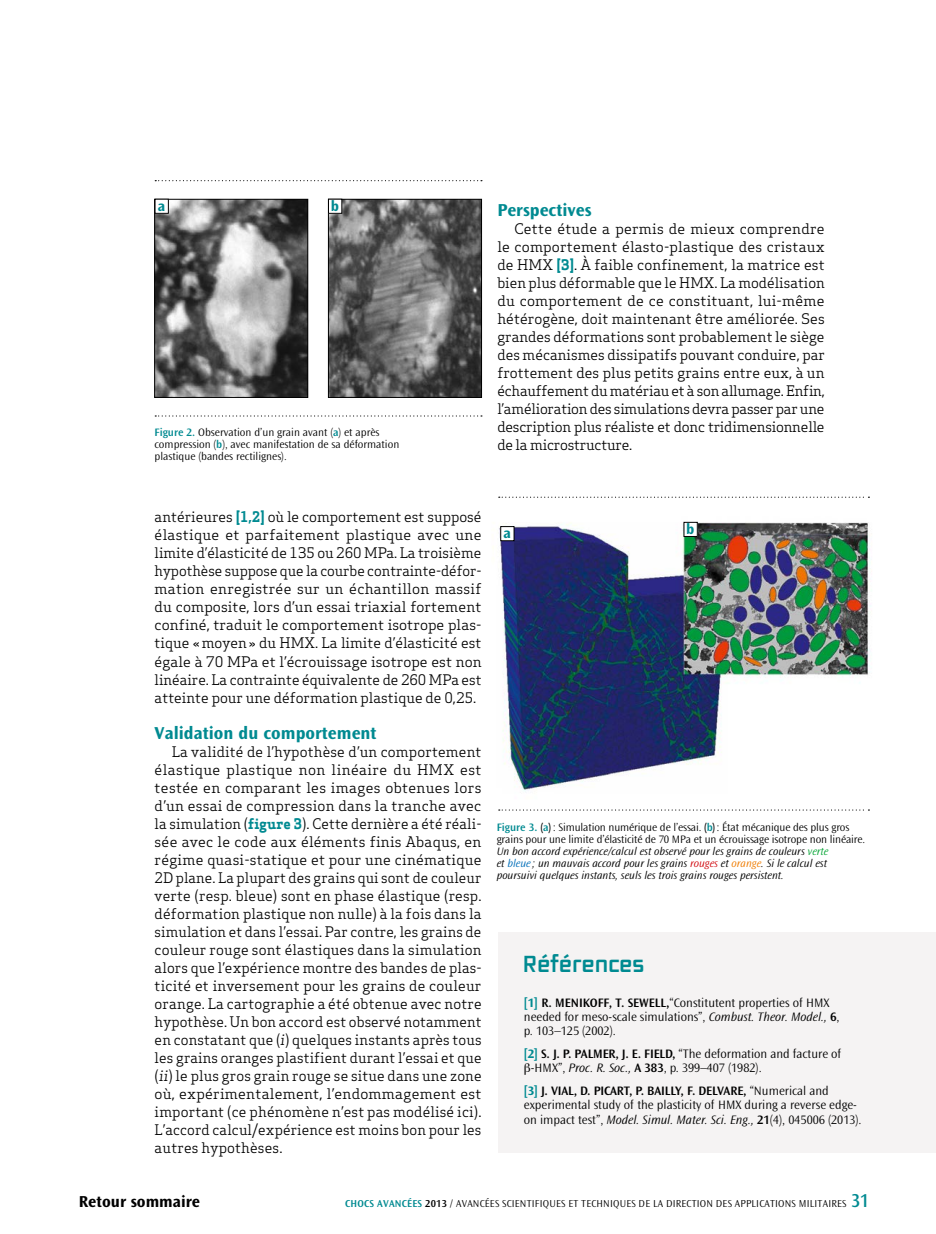
<style>
.page{position:relative;width:936px;height:1234px;background:#fff}
.page>*{position:absolute;margin:0;border:0;box-sizing:border-box;transform-origin:0 0}
.t1{font:700 22.5px "Vox";letter-spacing:.02em;color:#008a91}
.t2{font:700 18px "Ocean Sans Std";color:#008a91}
.t3{font:700 16.5px "Ocean Sans MT Pro";color:#000}
.t4{font:700 15px "Ocean Sans Std";color:#008a91}
.t5{font:14.25px/18px "Apex Serif";color:#000;text-align:justify}
.t6{font:300 12.75px/14.2px "Ocean Sans Std";color:#000}
.t7{font:italic 300 11.25px/12px "Ocean Sans Std";color:#000}
.t8{font:300 11.25px/12px "Ocean Sans Std";color:#000}
.t9{font:300 10.5px "Ocean Sans Std";letter-spacing:.02em;color:#000}
.s1{font-weight:600;color:#008a91}
.s2{font-weight:700;color:#008a91}
.s3{font-style:italic}
.s4{font-weight:600;font-style:normal;color:#008a91}
.s5{font-weight:600;font-style:normal}
.s6{font-style:normal}
.s7{color:#05a535}
.s8{color:#006eb9}
.s9{color:#d1090f}
.s10{color:#ef7c00}
.s11{font-weight:600}
.s12{font-weight:600;font-size:19.5px;color:#008a91}
</style>
<div class="page">
<img style="left:499px;top:521px;width:371px;height:271px">
<div style="left:498px;top:932px;width:437px;height:220px;background:#f5f3f3"></div>
<svg style="left:155px;top:415px;width:327px;height:1px"></svg>
<img style="left:156px;top:201px;width:150px;height:194px">
<div style="left:154px;top:199px;width:154px;height:198px;border:1px solid #000"></div>
<img style="left:330px;top:201px;width:150px;height:194px">
<div style="left:328px;top:199px;width:154px;height:198px;border:1px solid #000"></div>
<svg style="left:155px;top:180px;width:327px;height:1px"></svg>
<div style="left:155px;top:199px;width:13px;height:14px;background:#fff"></div>
<div style="left:328px;top:199px;width:14px;height:14px;background:#fff"></div>
<div style="left:328px;top:199px;width:14px;height:14px;border:1px solid #000"></div>
<svg style="left:498px;top:496px;width:371px;height:1px"></svg>
<svg style="left:498px;top:809px;width:371px;height:1px"></svg>
<div style="left:500px;top:526px;width:14px;height:14px;background:#fff"></div>
<div style="left:500px;top:526px;width:14px;height:15px;border:1px solid #000"></div>
<div style="left:684px;top:522px;width:13px;height:14px;background:#fff"></div>
<p class="t4" style="left:158px;top:197px;width:9px">a</p>
<p class="t4" style="left:331px;top:197px;width:10px">b</p>
<p class="t8" style="left:154px;top:426px;width:246px"><span class="s1">Figure 2.</span> Observation d’un grain avant (<span class="s1">a</span>) et après compression (<span class="s1">b</span>), avec manifestation de sa déformation plastique (bandes rectilignes).</p>
<p class="t2" style="left:497px;top:200px;width:96px">Perspectives</p>
<p class="t5" style="left:497px;top:220px;width:329px;text-indent:17px">Cette étude a permis de mieux comprendre le comportement élasto-plastique des cristaux de HMX <span class="s2">[3]</span>. À faible confinement, la matrice est bien plus déformable que le HMX. La modélisation du comportement de ce constituant, lui-même hétérogène, doit maintenant être améliorée. Ses grandes déformations sont probablement le siège des mécanismes dissipatifs pouvant conduire, par frottement des plus petits grains entre eux, à un échauffement du matériau et à son allumage. Enfin, l’amélioration des simulations devra passer par une description plus réaliste et donc tridimensionnelle de la microstructure.</p>
<p class="t5" style="left:155px;top:508px;width:328px">antérieures <span class="s2">[1,2]</span> où le comportement est supposé élastique et parfaitement plastique avec une limite d’élasticité de 135 ou 260 MPa. La troisième hypothèse suppose que la courbe contrainte-défor&shy;mation enregistrée sur un échantillon massif du composite, lors d’un essai triaxial fortement confiné, traduit le comportement isotrope plas&shy;tique «moyen» du HMX. La limite d’élasticité est égale à 70 MPa et l’écrouissage isotrope est non linéaire. La contrainte équivalente de 260 MPa est atteinte pour une déformation plastique de 0,25.</p>
<p class="t2" style="left:155px;top:722px;width:223px">Validation du comportement</p>
<p class="t5" style="left:155px;top:742px;width:328px;text-indent:17px">La validité de l’hypothèse d’un comportement élastique plastique non linéaire du HMX est testée en comparant les images obtenues lors d’un essai de compression dans la tranche avec la simulation (<span class="s2">figure 3</span>). Cette dernière a été réali&shy;sée avec le code aux éléments finis Abaqus, en régime quasi-statique et pour une cinématique 2D plane. La plupart des grains qui sont de couleur verte (resp. bleue) sont en phase élastique (resp. déformation plastique non nulle) à la fois dans la simulation et dans l’essai. Par contre, les grains de couleur rouge sont élastiques dans la simulation alors que l’expérience montre des bandes de plas&shy;ticité et inversement pour les grains de couleur orange. La cartographie a été obtenue avec notre hypothèse. Un bon accord est observé notamment en constatant que (<span class="s3">i</span>) quelques instants après tous les grains oranges plastifient durant l’essai et que (<span class="s3">ii</span>) le plus gros grain rouge se situe dans une zone où, expérimentalement, l’endommagement est important (ce phénomène n’est pas modélisé ici).<br>L’accord calcul/expérience est moins bon pour les autres hypothèses.</p>
<p class="t4" style="left:503px;top:524px;width:9px">a</p>
<p class="t4" style="left:686px;top:520px;width:10px">b</p>
<p class="t7" style="left:496px;top:821px;width:370px"><span class="s4">Figure 3.</span> <span class="s5">(</span><span class="s4">a</span><span class="s5">)</span><span class="s6">: Simulation numérique de l’essai.</span> <span class="s5">(</span><span class="s4">b</span><span class="s5">)</span><span class="s6">: État mécanique des plus gros grains pour une limite d’élasticité de 70 MPa et un écrouissage isotrope non linéaire.<br></span>Un bon accord expérience/calcul est observé pour les grains de couleurs <span class="s7">verte<br></span>et <span class="s8">bleue</span> ; un mauvais accord pour les grains <span class="s9">rouges</span> et <span class="s10">orange</span>. Si le calcul est poursuivi quelques instants, seuls les trois grains rouges persistent.</p>
<h1 class="t1" style="left:523px;top:948px;width:123px">Références</h1>
<p class="t6" style="left:524px;top:995px;width:317px"><span class="s2">[1]</span> <span class="s11">R. MENIKOFF, T. SEWELL,</span>“Constitutent properties of HMX needed for meso-scale simulations”, <span class="s3">Combust. Theor. Model.,</span> <span class="s11">6</span>, p. 103–125 (2002).</p>
<p class="t6" style="left:531px;top:1046px;width:312px;text-indent:-7px"><span class="s2">[2]</span> <span class="s11">S. J. P. PALMER, J. E. FIELD,</span> “The deformation and facture of -HMX”, <span class="s3">Proc. R. Soc.,</span> <span class="s11">A 383</span>, p. 399–407 (1982).</p>
<p class="t6" style="left:524px;top:1083px;width:339px"><span class="s2">[3]</span> <span class="s11">J. VIAL, D. PICART, P. BAILLY, F. DELVARE,</span> “Numerical and experimental study of the plasticity of HMX during a reverse edge&shy;on impact test”, <span class="s3">Model. Simul. Mater. Sci. Eng.,</span> <span class="s11">21</span>(4), 045006 (2013).</p>
<p class="t3" style="left:79px;top:1190px;width:123px">Retour sommaire</p>
<p class="t9" style="left:345px;top:1197px;width:525px"><span class="s1">CHOCS AVANCÉES</span> <span class="s11">2013</span> / AVANCÉES SCIENTIFIQUES ET TECHNIQUES DE LA DIRECTION DES APPLICATIONS MILITAIRES <span class="s12">31</span></p>
</div>
